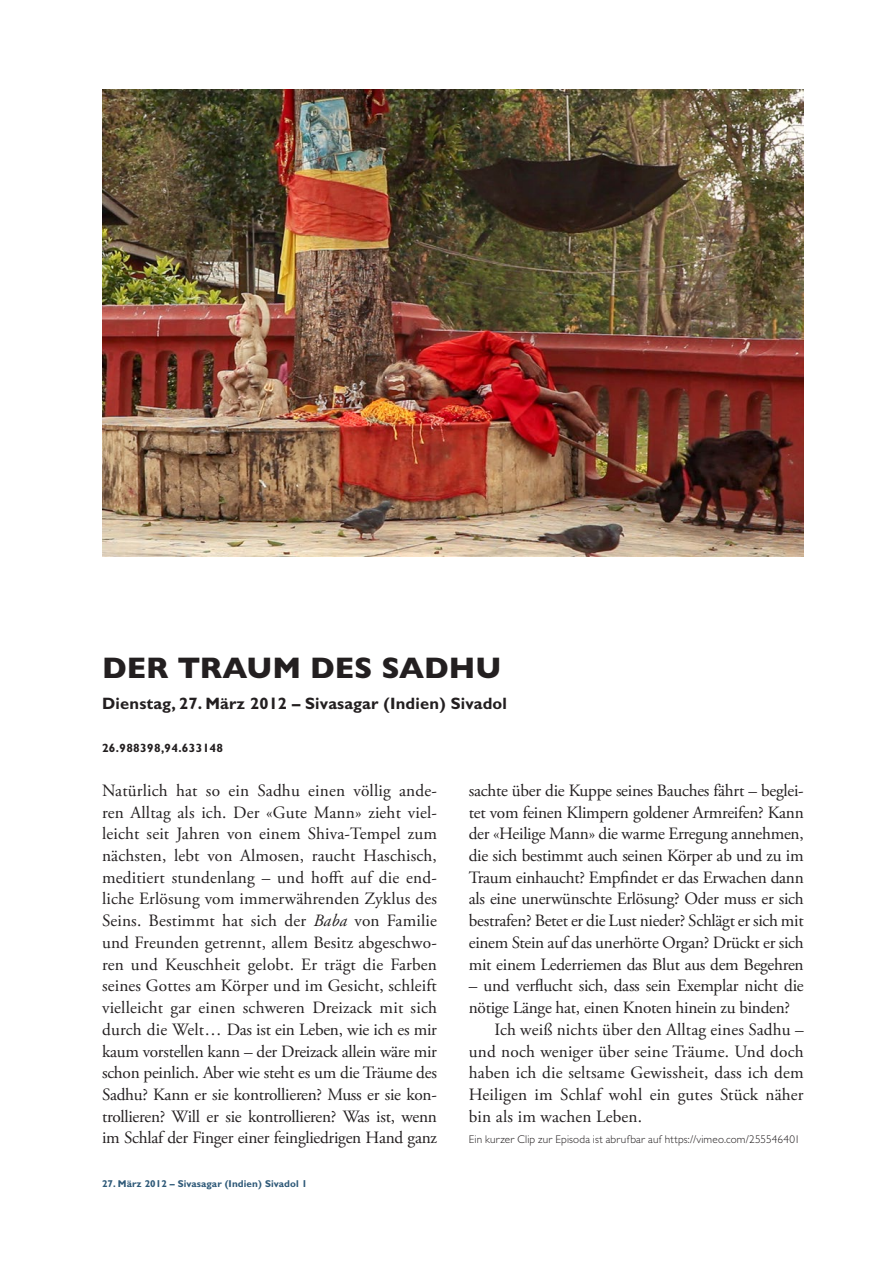
<style>
.page{position:relative;width:893px;height:1263px;background:#fff}
.page>*{position:absolute;margin:0;border:0;box-sizing:border-box;transform-origin:0 0}
.Titel_-_20_Heavy_GB{font:800 30px "Gill Sans MT Pro";color:#231f20}
.Lauftext_ohne_Einzug{font:17.25px/21.8px "Adobe Garamond Pro";letter-spacing:-.015em;color:#231f20;text-align:justify}
.Lauftext_mit_Einzug{font:17.25px/21.8px "Adobe Garamond Pro";letter-spacing:.01em;color:#231f20;text-align:justify}
.Vorspann_-_11_Bold{font:700 16.5px "Gill Sans MT Pro";letter-spacing:.01em;color:#231f20}
.Episoda_Geotag{font:700 12px "Gill Sans MT Pro";letter-spacing:.025em;color:#231f20}
.Anmerkung_auf_Grundl{font:300 11.25px "Gill Sans MT Pro";letter-spacing:.015em;color:#231f20}
.t1{font:700 9.9px "Gill Sans MT Pro";letter-spacing:.01em;color:#2e5978}
.s1{font-style:italic}
</style>
<div class="page">
<img style="left:102px;top:89px;width:702px;height:468px">
<p class="Titel_-_20_Heavy_GB" style="left:102px;top:650px;width:401px">DER TRAUM DES SADHU</p>
<p class="Vorspann_-_11_Bold" style="left:102px;top:693px;width:406px">Dienstag, 27. März 2012 – Sivasagar (Indien) Sivadol</p>
<p class="Episoda_Geotag" style="left:102px;top:741px;width:123px">26.988398,94.633148</p>
<p class="Lauftext_ohne_Einzug" style="left:469px;top:780px;width:336px">sachte über die Kuppe seines Bauches fährt – beglei&shy;tet vom feinen Klimpern goldener Armreifen? Kann der «Heilige Mann» die warme Erregung annehmen, die sich bestimmt auch seinen Körper ab und zu im Traum einhaucht? Empfindet er das Erwachen dann als eine unerwünschte Erlösung? Oder muss er sich bestrafen? Betet er die Lust nieder? Schlägt er sich mit einem Stein auf das unerhörte Organ? Drückt er sich mit einem Lederriemen das Blut aus dem Begehren</p>
<p class="Lauftext_ohne_Einzug" style="left:469px;top:975px;width:336px">– und verflucht sich, dass sein Exemplar nicht die nötige Länge hat, einen Knoten hinein zu binden?</p>
<p class="Lauftext_mit_Einzug" style="left:469px;top:1019px;width:336px;text-indent:26px">Ich weiß nichts über den Alltag eines Sadhu – und noch weniger über seine Träume. Und doch haben ich die seltsame Gewissheit, dass ich dem Heiligen im Schlaf wohl ein gutes Stück näher bin als im wachen Leben.</p>
<p class="Anmerkung_auf_Grundl" style="left:469px;top:1133px;width:333px">Ein kurzer Clip zur Episoda ist abrufbar auf https://vimeo.com/255546401</p>
<p class="Lauftext_ohne_Einzug" style="left:102px;top:780px;width:336px">Natürlich hat so ein Sadhu einen völlig ande&shy;ren Alltag als ich. Der «Gute Mann» zieht viel&shy;leicht seit Jahren von einem Shiva-Tempel zum nächsten, lebt von Almosen, raucht Haschisch, meditiert stundenlang – und hofft auf die end&shy;liche Erlösung vom immerwährenden Zyklus des Seins. Bestimmt hat sich der <span class="s1">Baba</span> von Familie und Freunden getrennt, allem Besitz abgeschwo&shy;ren und Keuschheit gelobt. Er trägt die Farben seines Gottes am Körper und im Gesicht, schleift vielleicht gar einen schweren Dreizack mit sich durch die Welt… Das ist ein Leben, wie ich es mir kaum vorstellen kann – der Dreizack allein wäre mir schon peinlich. Aber wie steht es um die Träume des Sadhu? Kann er sie kontrollieren? Muss er sie kon&shy;trollieren? Will er sie kontrollieren? Was ist, wenn im Schlaf der Finger einer feingliedrigen Hand ganz</p>
<p class="t1" style="left:102px;top:1177px;width:207px">27. März 2012 – Sivasagar (Indien) Sivadol 1</p>
</div>
